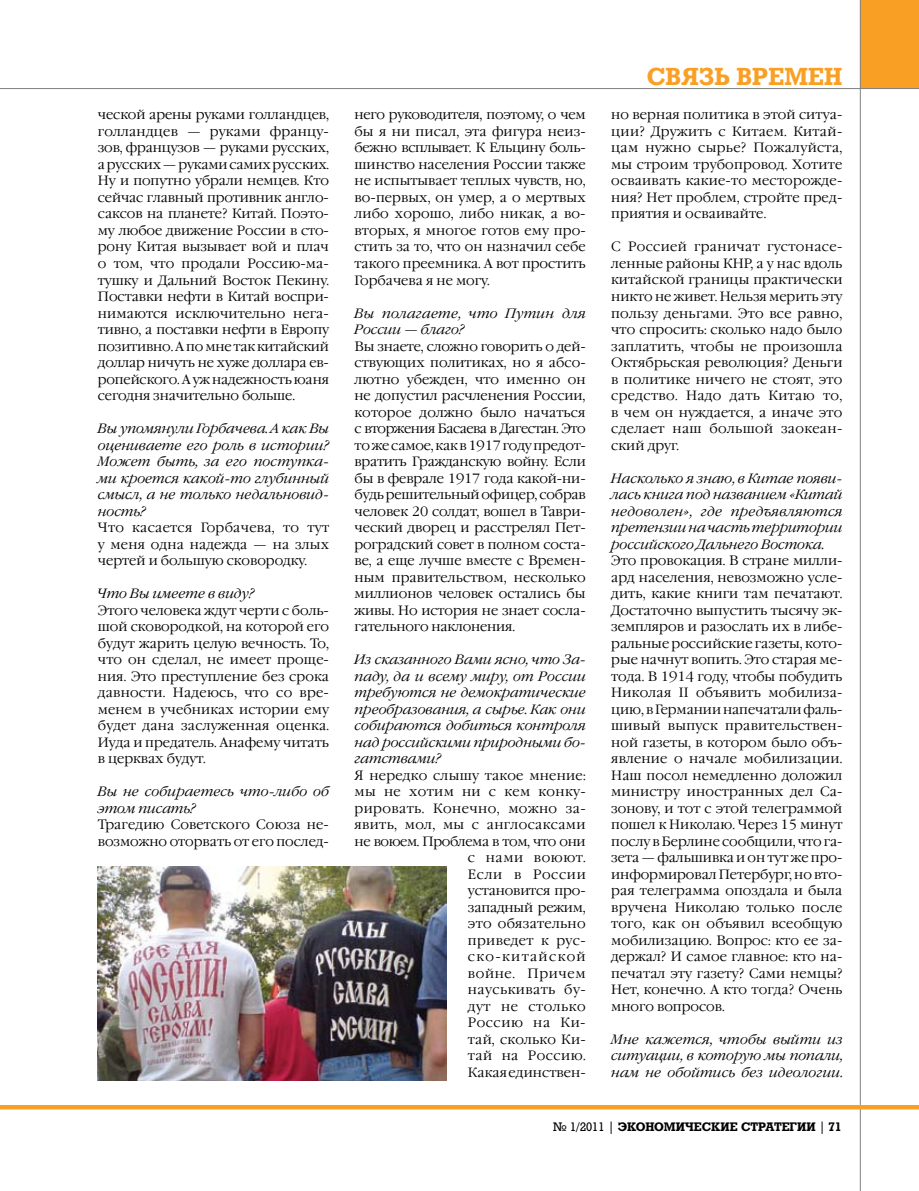
<style>
.page{position:relative;width:919px;height:1191px;background:#fff}
.page>*{position:absolute;margin:0;border:0;box-sizing:border-box;transform-origin:0 0}
.t1{font:700 24px "Rodeo";color:#f9a024}
.t2{font:300 13.5px/16.5px "Garamond C";letter-spacing:.01em;color:#000;text-align:justify}
.t3{font:italic 300 13.5px/16.5px "Garamond C";letter-spacing:.005em;color:#000;text-align:justify}
.t4{font:300 13.5px/16.5px "Garamond C";letter-spacing:.03em;color:#000;text-align:right}
.t5{font:700 12px "Rodeo";color:#000}
.s1{font-weight:400}
</style>
<div class="page">
<div style="left:859px;top:0;width:59px;height:89px;background:#f9a024"></div>
<hr style="left:0;top:88px;width:918px;height:1px;background:#808284">
<hr style="left:859px;top:0;width:1px;height:1191px;background:#808284">
<hr style="left:0;top:1105px;width:918px;height:4px;background:#f9a024">
<img style="left:98px;top:866px;width:348px;height:214px">
<p class="t2" style="left:98px;top:107px;width:233px">ческой арены руками голландцев, голландцев — руками францу&shy;зов, французов — руками русских, а русских — руками самих русских.<br>Ну и попутно убрали немцев. Кто сейчас главный противник англо&shy;саксов на планете? Китай. Поэто&shy;му любое движение России в сто&shy;рону Китая вызывает вой и плач о том, что продали Россию-ма&shy;тушку и Дальний Восток Пекину.<br>По-ставки нефти в Китай воспри&shy;нимаются исключительно нега&shy;тивно, а поставки нефти в Европу позитивно. А по мне так китайский доллар ничуть не хуже доллара ев&shy;ропейского. А уж надежность юаня сегодня значительно больше.</p>
<p class="t3" style="left:98px;top:421px;width:233px">Вы упомянули Горбачева. А как Вы оцениваете его роль в истории?<br>Может быть, за его поступка&shy;ми кроется какой-то глубинный смысл, а не только недальновид&shy;ность?</p>
<p class="t2" style="left:98px;top:520px;width:233px">Что касается Горбачева, то тут у меня одна надежда — на злых чертей и большую сковородку.</p>
<p class="t3" style="left:98px;top:586px;width:158px">Что Вы имеете в виду?</p>
<p class="t2" style="left:98px;top:602px;width:233px">Этого человека ждут черти с боль&shy;шой сковородкой, на которой его будут жарить целую вечность. То, что он сделал, не имеет проще&shy;ния. Это преступление без срока давности. Надеюсь, что со вре&shy;менем в учебниках истории ему будет дана заслуженная оценка.<br>Иуда и предатель. Анафему читать в церквах будут.</p>
<p class="t3" style="left:98px;top:784px;width:233px">Вы не собираетесь что-либо об этом писать?</p>
<p class="t2" style="left:98px;top:817px;width:233px">Трагедию Советского Союза не&shy;возможно оторвать от его послед-</p>
<p class="t2" style="left:354px;top:107px;width:233px">него руководителя, поэтому, о чем бы я ни писал, эта фигура неиз&shy;бежно всплывает. К Ельцину боль&shy;шинство населения России также не испытывает теплых чувств, но, во-первых, он умер, а о мертвых либо хорошо, либо никак, а во&shy;вторых, я многое готов ему про&shy;стить за то, что он назначил себе такого преемника. А вот простить Горбачева я не могу.</p>
<p class="t3" style="left:354px;top:305px;width:233px">Вы полагаете, что Путин для<br>России — благо?</p>
<p class="t2" style="left:354px;top:338px;width:233px">Вы знаете, сложно говорить о дей&shy;ствующих политиках, но я абсо&shy;лютно убежден, что именно он не допустил расчленения России, которое должно было начаться с вторжения Басаева в Дагестан. Это то же самое, как в 1917 году предот&shy;вратить гражданскую войну. Если бы в феврале 1917 года какой-ни&shy;будь решительный офицер, собрав человек 20 солдат, вошел в Таври&shy;ческий дворец и расстрелял Пет&shy;роградский совет в полном соста&shy;ве, а еще лучше вместе с Времен&shy;ным правительством, несколько миллионов человек остались бы живы. Но история не знает сосла&shy;гательного наклонения.</p>
<p class="t3" style="left:354px;top:652px;width:233px">Из сказанного Вами ясно, что За&shy;паду, да и всему миру, от России требуются не демократические преобразования, а сырье. Как они собираются добиться контроля над российскими природными бо&shy;гатствами?</p>
<p class="t4" style="left:354px;top:767px;width:233px">Я нередко слышу такое мнение: мы не хотим ни с кем конку&shy;рировать. Конечно, можно за&shy;явить, мол, мы с англосаксами не воюем. Проблема в том, что они с нами воюют.<br>Если в России<br>установится про-<br>западный режим,<br>это обязательно<br>приведет к рус&shy;ско-китайской<br>войне. Причем<br>науськивать бу-<br>дут не столько<br>Россию на Ки-<br>тай, сколько Ки-<br>тай на Россию.<br>Какая единствен-</p>
<h1 class="t1" style="left:646px;top:62px;width:125px">связь времен</h1>
<p class="t2" style="left:611px;top:107px;width:233px">но верная политика в этой ситуа&shy;ции? Дружить с Китаем. Китай&shy;цам нужно сырье? Пожалуйста, мы строим трубопровод. Хотите осваивать какие-то месторожде&shy;ния? Нет проблем, стройте пред&shy;приятия и осваивайте.</p>
<p class="t2" style="left:611px;top:239px;width:233px">С Россией граничат густонасе&shy;ленные районы КНР, а у нас вдоль китайской границы практиче-ски никто не живет. Нельзя мерить эту пользу деньгами. Это все равно, что спросить: сколько надо было заплатить, чтобы не произошла Октябрьская революция? День-ги в политике ничего не стоят, это средство. Надо дать Китаю то, в чем он нуждается, а иначе это сделает наш большой заокеан&shy;ский друг.</p>
<p class="t3" style="left:611px;top:470px;width:233px">Насколько я знаю, в Китае появи&shy;лась книга под названием «Китай недоволен», где предъявляются претензии на часть территории российского Дальнего Востока.</p>
<p class="t2" style="left:611px;top:553px;width:233px">Это провокация. В стране милли&shy;ард населения, невозможно усле&shy;дить, какие книги там печатают.<br>Достаточно выпустить тысячу эк&shy;земпляров и разослать их в либе&shy;ральные российские газеты, кото&shy;рые начнут вопить. Это старая ме&shy;тода. В 1914 году, чтобы побудить Николая II объявить мобилиза&shy;цию, в Германии напечатали фаль&shy;шивый выпуск правительствен&shy;ной газеты, в котором было объ&shy;явление о начале мобилизации.<br>Наш посол немедленно доложил министру иностранных дел Са&shy;зонову, и тот с этой телеграммой пошел к Николаю. Через 15 минут послу в Берлине сообщили, что га&shy;зета — фальшивка и он тут же про&shy;информировал Петербург, но вто&shy;рая телеграмма опоздала и была вручена Николаю только после того, как он объявил всеобщую мобилизацию. Вопрос: кто ее за&shy;держал? И самое главное: кто на&shy;печатал эту газету? Сами немцы?<br>Нет, конечно. А кто тогда? Очень много вопросов.</p>
<p class="t3" style="left:611px;top:1031px;width:233px">Мне кажется, чтобы выйти из ситуации, в которую мы попали, нам не обойтись без идеологии.</p>
<p class="t5" style="left:553px;top:1119px;width:290px"><span class="s1">№ 1/2011 |</span> ЭКОНОМИЧЕСКИЕ СТРАТЕГИИ <span class="s1">|</span> 71</p>
</div>
